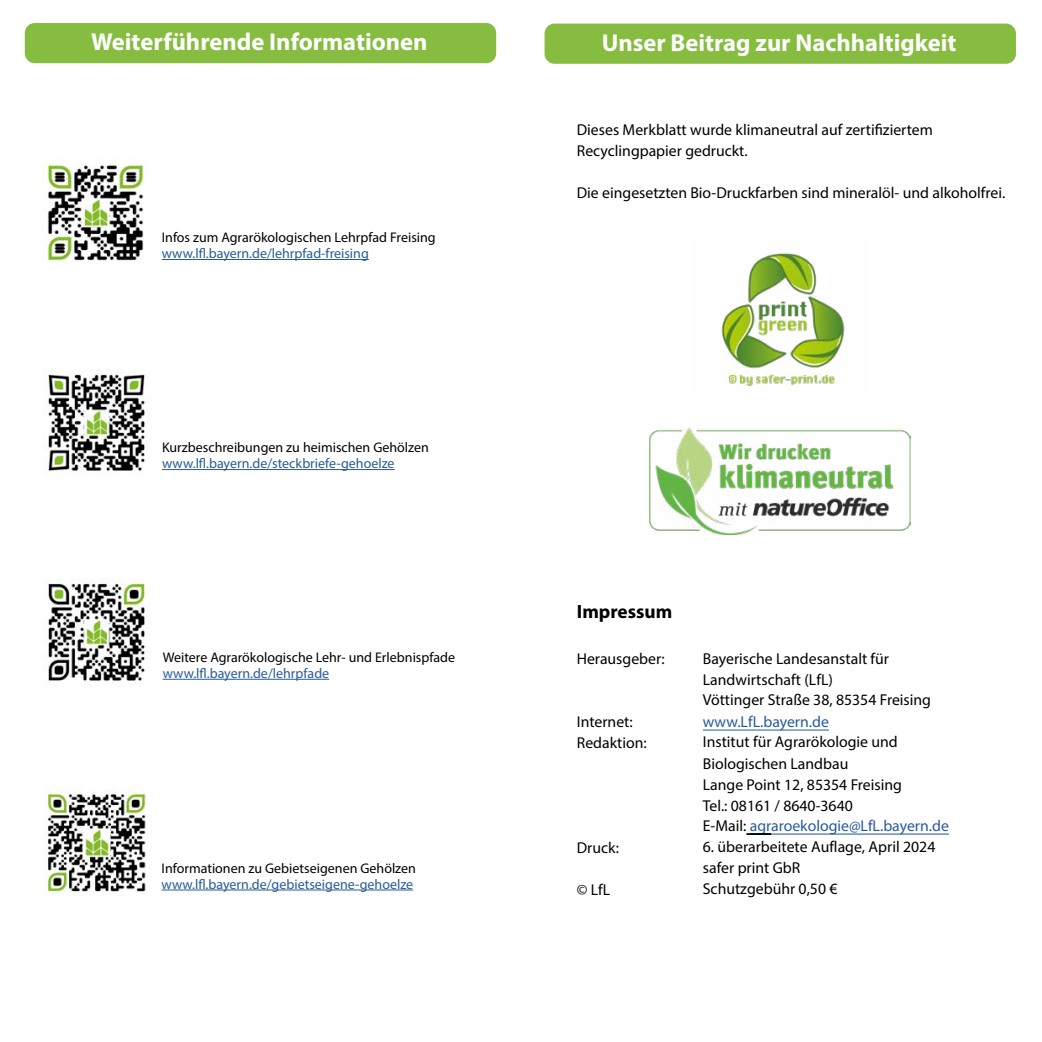
<style>
.page{position:relative;width:1042px;height:1042px;background:#fff}
.page>*{position:absolute;margin:0;border:0;box-sizing:border-box;transform-origin:0 0}
.t1{font:700 24.5px "Myriad Pro";color:#fff}
.t2{font:700 19.25px "Myriad Pro";color:#000}
.Größe_9_Impressumstext{font:15.75px/21px "Myriad Pro";color:#000}
.Größe_9_Impressumstext-2{font:15.75px "Myriad Pro";color:#275b9b}
.QR-Beschriftung{font:14px "Myriad Pro";color:#000}
.QR-Link{font:14px "Myriad Pro";color:#275b9b}
.s1{color:#000}
</style>
<div class="page">
<img style="left:42px;top:159px;width:107px;height:106px">
<hr style="left:162px;top:259px;width:207px;height:1px;background:#275b9b">
<img style="left:43px;top:369px;width:103px;height:103px">
<hr style="left:162px;top:469px;width:232px;height:1px;background:#275b9b">
<hr style="left:163px;top:679px;width:166px;height:1px;background:#275b9b">
<hr style="left:161px;top:889px;width:252px;height:1px;background:#275b9b">
<img style="left:47px;top:579px;width:99px;height:102px">
<img style="left:43px;top:789px;width:102px;height:104px">
<div style="left:25px;top:23px;width:471px;height:40px;background:#86bd40;border-radius:10px"></div>
<div style="left:544px;top:24px;width:472px;height:40px;background:#86bd40;border-radius:10px"></div>
<img style="left:721px;top:253px;width:124px;height:133px">
<img style="left:649px;top:427px;width:262px;height:107px">
<hr style="left:703px;top:729px;width:126px;height:1px;background:#275b9b">
<svg style="left:746px;top:834px;width:25px;height:1px"></svg>
<hr style="left:771px;top:833px;width:178px;height:1px;background:#275b9b">
<h2 class="t1" style="left:91px;top:26px;width:338px">Weiterführende Informationen</h2>
<p class="QR-Beschriftung" style="left:162px;top:229px;width:275px">Infos zum Agrarökologischen Lehrpfad Freising</p>
<p class="QR-Link" style="left:162px;top:245px;width:209px">www.lfl.bayern.de/lehrpfad-freising</p>
<p class="QR-Beschriftung" style="left:162px;top:439px;width:268px">Kurzbeschreibungen zu heimischen Gehölzen</p>
<p class="QR-Link" style="left:162px;top:455px;width:234px">www.lfl.bayern.de/steckbriefe-gehoelze</p>
<p class="QR-Beschriftung" style="left:163px;top:649px;width:294px">Weitere Agrarökologische Lehr- und Erlebnispfade</p>
<p class="QR-Link" style="left:163px;top:664px;width:168px">www.lfl.bayern.de/lehrpfade</p>
<p class="QR-Beschriftung" style="left:161px;top:859px;width:256px">Informationen zu Gebietseigenen Gehölzen</p>
<p class="QR-Link" style="left:161px;top:875px;width:253px">www.lfl.bayern.de/gebietseigene-gehoelze</p>
<h2 class="t1" style="left:602px;top:26px;width:356px">Unser Beitrag zur Nachhaltigkeit</h2>
<p class="Größe_9_Impressumstext" style="left:577px;top:119px;width:358px">Dieses Merkblatt wurde klimaneutral auf zertifiziertem<br>Recyclingpapier gedruckt.</p>
<p class="Größe_9_Impressumstext" style="left:577px;top:182px;width:430px">Die eingesetzten Bio-Druckfarben sind mineralöl- und alkoholfrei.</p>
<h2 class="t2" style="left:577px;top:599px;width:97px">Impressum</h2>
<p class="Größe_9_Impressumstext" style="left:577px;top:648px;width:89px">Herausgeber:</p>
<p class="Größe_9_Impressumstext" style="left:703px;top:647px;width:188px">Bayerische Landesanstalt für<br>Landwirtschaf (LfL)</p>
<p class="Größe_9_Impressumstext" style="left:703px;top:668px;width:230px;text-indent:93px">t<br>Vöttinger Straße 38, 85354 Freising</p>
<p class="Größe_9_Impressumstext" style="left:577px;top:711px;width:57px">Internet:</p>
<p class="Größe_9_Impressumstext-2" style="left:703px;top:712px;width:128px">www.LfL.bayern.de</p>
<p class="Größe_9_Impressumstext" style="left:577px;top:732px;width:71px">Redaktion:</p>
<p class="Größe_9_Impressumstext" style="left:703px;top:731px;width:196px;line-height:21.5px">Institut für Agrarökologie und<br>Biologischen Landbau</p>
<p class="Größe_9_Impressumstext" style="left:703px;top:774px;width:201px">Lange Point 12, 85354 Freising</p>
<p class="Größe_9_Impressumstext" style="left:703px;top:795px;width:151px">Tel.: 08161 / 8640-3640</p>
<p class="Größe_9_Impressumstext-2" style="left:703px;top:816px;width:248px"><span class="s1">E-Mail:</span> agraroekologie@LfL.bayern.de</p>
<p class="Größe_9_Impressumstext" style="left:577px;top:837px;width:44px">Druck:</p>
<p class="Größe_9_Impressumstext" style="left:703px;top:836px;width:234px">6. überarbeitete Auflage, April 2024</p>
<p class="Größe_9_Impressumstext" style="left:703px;top:857px;width:99px">safer print GbR</p>
<p class="Größe_9_Impressumstext" style="left:577px;top:879px;width:35px">© LfL</p>
<p class="Größe_9_Impressumstext" style="left:703px;top:878px;width:136px">Schutzgebühr 0,50 €</p>
</div>
